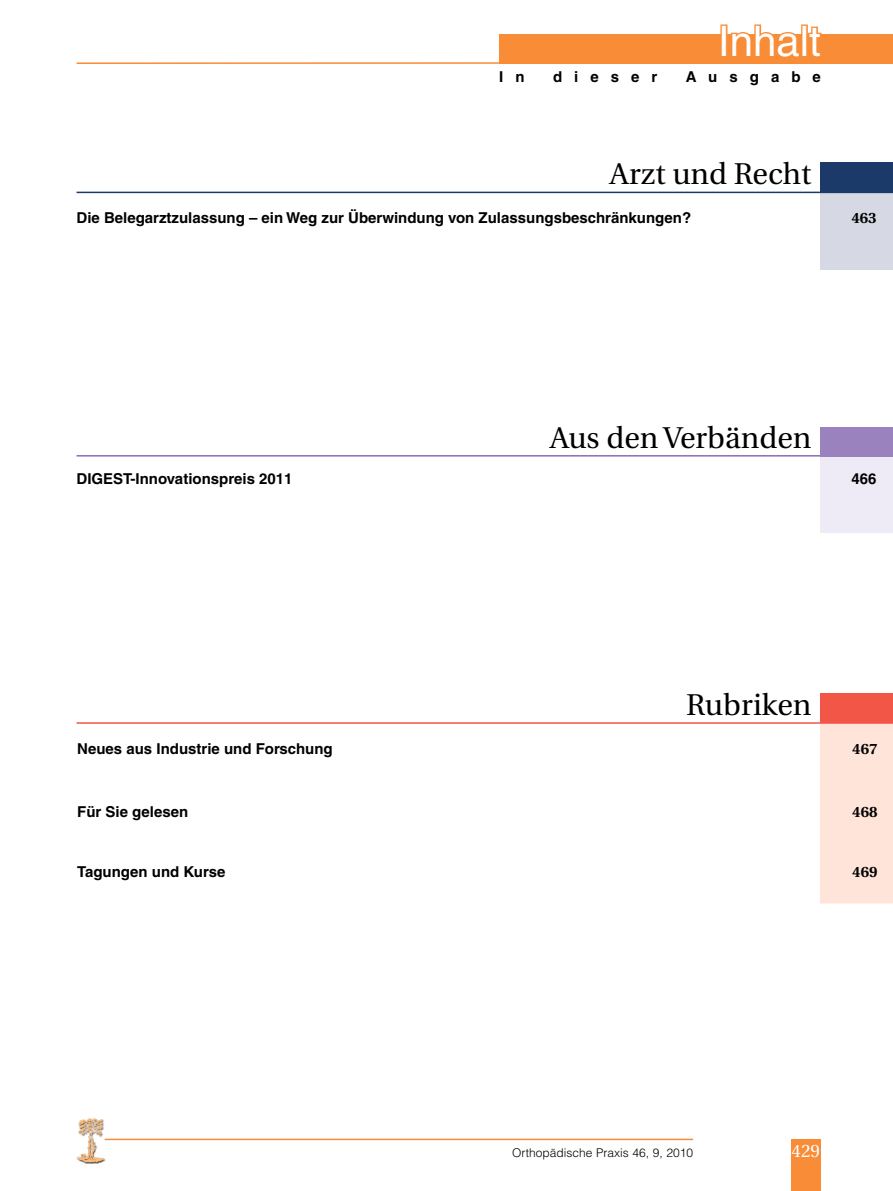
<style>
.page{position:relative;width:893px;height:1191px;background:#fff}
.page>*{position:absolute;margin:0;border:0;box-sizing:border-box;transform-origin:0 0}
.t1{font:42px "Helvetica";color:#fff}
.t2{font:30px "Utopia";color:#000}
.t3{font:18px "Utopia";color:#fff}
.t4{font:700 15px "Helvetica";color:#000}
.t5{font:700 15px "Utopia";color:#000}
.t6{font:700 15px "Helvetica";letter-spacing:.8em;color:#000}
.t7{font:300 12px "Helvetica";color:#000}
</style>
<div class="page">
<hr style="left:105px;top:1138px;width:588px;height:2px;background:#f98c37">
<div style="left:791px;top:1138px;width:30px;height:53px;background:#f98c37"></div>
<div style="left:77px;top:1118px;width:29px;height:46px;background:#000;opacity:.75"></div>
<img style="left:77px;top:1118px;width:28px;height:44px">
<div style="left:500px;top:34px;width:393px;height:30px;background:#f98c37"></div>
<hr style="left:77px;top:62px;width:807px;height:2px;background:#f98c37">
<div style="left:720px;top:24px;width:7px;height:34px;border:3px solid #f98c37"></div>
<svg style="left:731px;top:24px;width:91px;height:10px"></svg>
<div style="left:821px;top:456px;width:72px;height:77px;background:#efebf6"></div>
<hr style="left:77px;top:455px;width:816px;height:1px;background:#876eb2">
<div style="left:821px;top:427px;width:72px;height:29px;background:#9982bd"></div>
<div style="left:821px;top:193px;width:72px;height:76px;background:#d6d8e4"></div>
<hr style="left:77px;top:192px;width:816px;height:1px;background:#1c3a69">
<div style="left:821px;top:162px;width:72px;height:30px;background:#1c3a69"></div>
<div style="left:820px;top:724px;width:73px;height:179px;background:#ffe4d9"></div>
<hr style="left:77px;top:722px;width:816px;height:2px;background:#f25646">
<div style="left:821px;top:693px;width:72px;height:29px;background:#f25646"></div>
<h1 class="t1" style="left:718px;top:17px;width:104px">Inhalt</h1>
<p class="t4" style="left:499px;top:67px;width:27px">I n</p>
<p class="t4" style="left:553px;top:67px;width:106px">dieser</p>
<p class="t6" style="left:686px;top:67px;width:136px">Ausgabe</p>
<h2 class="t2" style="left:610px;top:157px;width:203px">Arzt und Recht</h2>
<p class="t4" style="left:77px;top:208px;width:616px">Die Belegarztzulassung – ein Weg zur Überwindung von Zulassungsbeschränkungen?</p>
<p class="t5" style="left:851px;top:209px;width:27px">463</p>
<h2 class="t2" style="left:550px;top:421px;width:263px">Aus den Verbänden</h2>
<p class="t4" style="left:77px;top:469px;width:217px">DIGEST-Innovationspreis 2011</p>
<p class="t4" style="left:852px;top:469px;width:27px">466</p>
<h2 class="t2" style="left:686px;top:688px;width:127px">Rubriken</h2>
<p class="t4" style="left:77px;top:739px;width:257px">Neues aus Industrie und Forschung</p>
<p class="t5" style="left:852px;top:740px;width:27px">467</p>
<p class="t4" style="left:77px;top:802px;width:113px">Für Sie gelesen</p>
<p class="t5" style="left:852px;top:803px;width:27px">468</p>
<p class="t4" style="left:77px;top:862px;width:150px">Tagungen und Kurse</p>
<p class="t5" style="left:852px;top:863px;width:27px">469</p>
<p class="t7" style="left:512px;top:1145px;width:182px">Orthopädische Praxis 46, 9, 2010</p>
<p class="t3" style="left:791px;top:1140px;width:30px">429</p>
</div>
